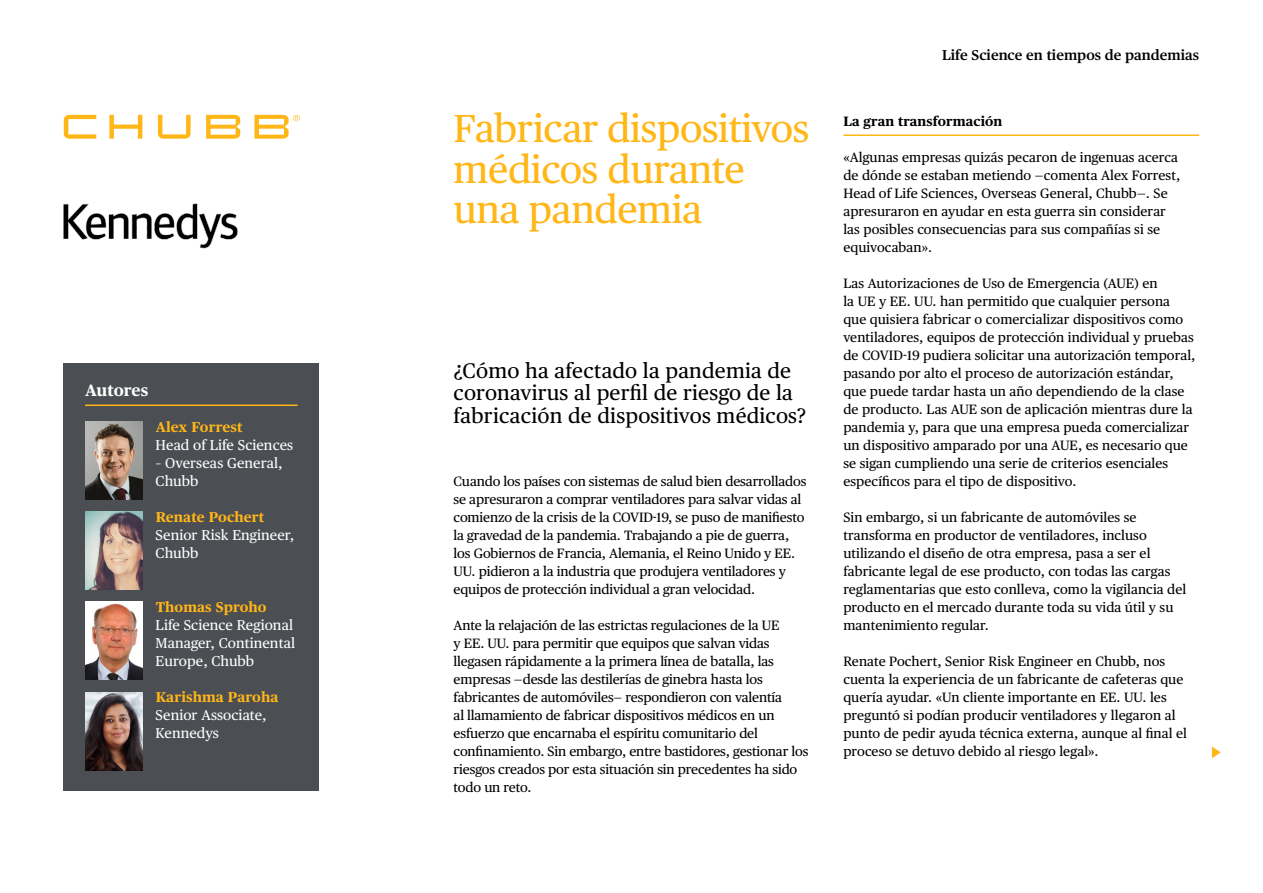
<style>
.page{position:relative;width:1263px;height:893px;background:#fff}
.page>*{position:absolute;margin:0;border:0;box-sizing:border-box;transform-origin:0 0}
.t1{font:39px/40.5px "Chubb Publico Text";letter-spacing:-.01em;color:#ffb617}
.t2{font:21px/22.5px "Chubb Publico Text";letter-spacing:.01em;color:#000}
.t3{font:700 16.5px "Chubb Publico Text";color:#fff}
.t4{font:14.25px/18px "Chubb Publico Text";letter-spacing:.005em;color:#fff}
.t5{font:700 14.25px "Chubb Publico Text";letter-spacing:.005em;color:#ffb617}
.t6{font:600 14.25px "Chubb Publico Text";color:#000}
.t7{font:13.5px/18px "Chubb Publico Text";letter-spacing:.005em;color:#000}
.t8{font:700 13.5px "Chubb Publico Text";letter-spacing:.005em;color:#000}
</style>
<div class="page">
<hr style="left:843px;top:135px;width:356px;height:1px;background:#ffb617">
<div style="left:64px;top:364px;width:255px;height:427px;background:#4b4e53"></div>
<hr style="left:85px;top:405px;width:213px;height:1px;background:#ffb617">
<img style="left:85px;top:421px;width:58px;height:79px">
<img style="left:85px;top:511px;width:58px;height:79px">
<img style="left:85px;top:601px;width:58px;height:79px">
<img style="left:85px;top:692px;width:58px;height:79px">
<svg style="left:1212px;top:746px;width:9px;height:12px"></svg>
<svg style="left:64px;top:115px;width:236px;height:24px"></svg>
<img style="left:63px;top:203px;width:175px;height:46px">
<p class="t3" style="left:85px;top:377px;width:65px">Autores</p>
<p class="t5" style="left:156px;top:416px;width:88px">Alex Forrest</p>
<p class="t4" style="left:156px;top:435px;width:139px">Head of Life Sciences</p>
<p class="t4" style="left:156px;top:453px;width:128px">– Overseas General,<br>Chubb</p>
<p class="t5" style="left:156px;top:506px;width:110px">Renate Pochert</p>
<p class="t4" style="left:156px;top:525px;width:140px">Senior Risk Engineer,<br>Chubb</p>
<p class="t5" style="left:156px;top:596px;width:112px">Thomas Sproho</p>
<p class="t4" style="left:156px;top:615px;width:141px">Life Science Regional<br>Manager, Continental<br>Europe, Chubb</p>
<p class="t5" style="left:156px;top:686px;width:124px">Karishma Paroha</p>
<p class="t4" style="left:156px;top:705px;width:113px">Senior Associate,<br>Kennedys</p>
<h1 class="t1" style="left:454px;top:106px;width:357px">Fabricar dispositivos médicos durante una pandemia</h1>
<h2 class="t2" style="left:454px;top:358px;width:354px">¿Cómo ha afectado la pandemia de coronavirus al perfil de riesgo de la fabricación de dispositivos médicos?</h2>
<p class="t7" style="left:454px;top:471px;width:354px">Cuando los países con sistemas de salud bien desarrollados se apresuraron a comprar ventiladores para salvar vidas al comienzo de la crisis de la COVID-19, se puso de manifiesto la gravedad de la pandemia. Trabajando a pie de guerra, los Gobiernos de Francia, Alemania, el Reino Unido y EE.<br>UU. pidieron a la industria que produjera ventiladores y equipos de protección individual a gran velocidad.</p>
<p class="t7" style="left:454px;top:615px;width:356px">Ante la relajación de las estrictas regulaciones de la UE<br>y EE. UU. para permitir que equipos que salvan vidas llegasen rápidamente a la primera línea de batalla, las empresas —desde las destilerías de ginebra hasta los fabricantes de automóviles— respondieron con valentía<br>al llamamiento de fabricar dispositivos médicos en un esfuerzo que encarnaba el espíritu comunitario del confinamiento. Sin embargo, entre bastidores, gestionar los riesgos creados por esta situación sin precedentes ha sido todo un reto.</p>
<p class="t6" style="left:942px;top:44px;width:259px">Life Science en tiempos de pandemias</p>
<p class="t8" style="left:843px;top:111px;width:160px">La gran transformación</p>
<p class="t7" style="left:843px;top:147px;width:338px">«Algunas empresas quizás pecaron de ingenuas acerca de dónde se estaban metiendo —comenta Alex Forrest, Head of Life Sciences, Overseas General, Chubb—. Se apresuraron en ayudar en esta guerra sin considerar las posibles consecuencias para sus compañías si se equivocaban».</p>
<p class="t7" style="left:843px;top:273px;width:354px">Las Autorizaciones de Uso de Emergencia (AUE) en<br>la UE y EE. UU. han permitido que cualquier persona que quisiera fabricar o comercializar dispositivos como ventiladores, equipos de protección individual y pruebas de COVID-19 pudiera solicitar una autorización temporal, pasando por alto el proceso de autorización estándar, que puede tardar hasta un año dependiendo de la clase de producto. Las AUE son de aplicación mientras dure la pandemia y, para que una empresa pueda comercializar un dispositivo amparado por una AUE, es necesario que se sigan cumpliendo una serie de criterios esenciales específicos para el tipo de dispositivo.</p>
<p class="t7" style="left:843px;top:507px;width:344px">Sin embargo, si un fabricante de automóviles se transforma en productor de ventiladores, incluso utilizando el diseño de otra empresa, pasa a ser el fabricante legal de ese producto, con todas las cargas reglamentarias que esto conlleva, como la vigilancia del producto en el mercado durante toda su vida útil y su mantenimiento regular.</p>
<p class="t7" style="left:843px;top:651px;width:345px">Renate Pochert, Senior Risk Engineer en Chubb, nos cuenta la experiencia de un fabricante de cafeteras que quería ayudar. «Un cliente importante en EE. UU. les preguntó si podían producir ventiladores y llegaron al punto de pedir ayuda técnica externa, aunque al final el proceso se detuvo debido al riesgo legal».</p>
</div>
